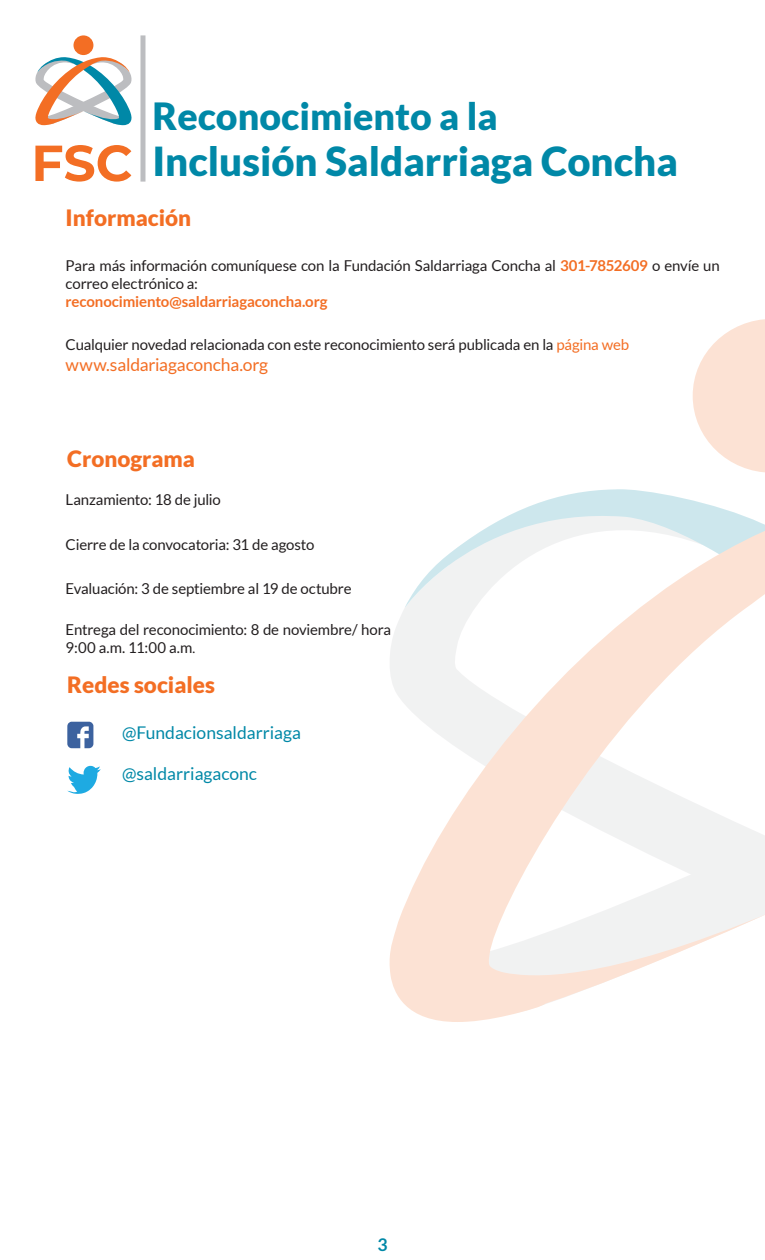
<style>
.page{position:relative;width:765px;height:1260px;background:#fff}
.page>*{position:absolute;margin:0;border:0;box-sizing:border-box;transform-origin:0 0}
.t1{font:900 40px "Lato";color:#0088a7}
.t2{font:900 37.5px "Lato";color:#0088a7}
.t3{font:900 22.5px "Lato";color:#f36e24}
.t4{font:17.5px "Lato";color:#0088a7}
.t5{font:17.5px "Lato";letter-spacing:-.01em;color:#f36e24}
.t6{font:700 17.5px "Lato";color:#0088a7}
.t7{font:15px/18px "Lato";letter-spacing:-.015em;color:#231f20}
.t8{font:700 15px "Lato";letter-spacing:-.01em;color:#f36e24}
.s1{font-weight:700;color:#f36e24}
.s2{color:#f36e24}
.s3{font-family:"Minion Pro"}
</style>
<div class="page">
<svg style="left:693px;top:319px;width:72px;height:154px"></svg>
<svg style="left:389px;top:489px;width:376px;height:533px"></svg>
<svg style="left:35px;top:145px;width:96px;height:37px"></svg>
<div style="left:74px;top:35px;width:19px;height:20px;background:#f36e24;border-radius:50%"></div>
<svg style="left:35px;top:57px;width:97px;height:68px"></svg>
<div style="left:140px;top:35px;width:5px;height:147px;background:#bcbdc0"></div>
<svg style="left:67px;top:722px;width:26px;height:26px"></svg>
<svg style="left:67px;top:766px;width:34px;height:28px"></svg>
<p class="t2" style="left:152px;top:94px;width:347px">Reconocimiento a la</p>
<p class="t1" style="left:152px;top:138px;width:527px">Inclusión Saldarriaga Concha</p>
<p class="t3" style="left:66px;top:205px;width:127px">Información</p>
<p class="t7" style="left:66px;top:256px;width:656px">Para más información comuníquese con la Fundación Saldarriaga Concha al <span class="s1">301-7852609</span> o envíe un correo electrónico a:</p>
<p class="t8" style="left:66px;top:292px;width:263px">reconocimiento@saldarriagaconcha.org</p>
<p class="t7" style="left:66px;top:335px;width:565px">Cualquier novedad relacionada con este reconocimiento será publicada en la <span class="s2">página web</span></p>
<p class="t5" style="left:66px;top:355px;width:204px">www.saldariagaconcha.org</p>
<p class="t3" style="left:67px;top:445px;width:129px">Cronograma</p>
<p class="t7" style="left:66px;top:491px;width:157px">Lanzamiento: 18 de julio</p>
<p class="t7" style="left:66px;top:536px;width:250px">Cierre de la convocatoria: 31 de agosto</p>
<p class="t7" style="left:66px;top:580px;width:287px">Evaluación: 3 de septiembre al 19 de octubre</p>
<p class="t7" style="left:66px;top:620px;width:327px">Entrega del reconocimiento: 8 de noviembre/ hora<br>9:00 a.m. 11:00 a.m<span class="s3">.</span></p>
<p class="t3" style="left:67px;top:671px;width:149px">Redes sociales</p>
<p class="t4" style="left:122px;top:723px;width:180px">@Fundacionsaldarriaga</p>
<p class="t4" style="left:122px;top:764px;width:137px">@saldarriagaconc</p>
<p class="t6" style="left:377px;top:1235px;width:12px">3</p>
</div>
